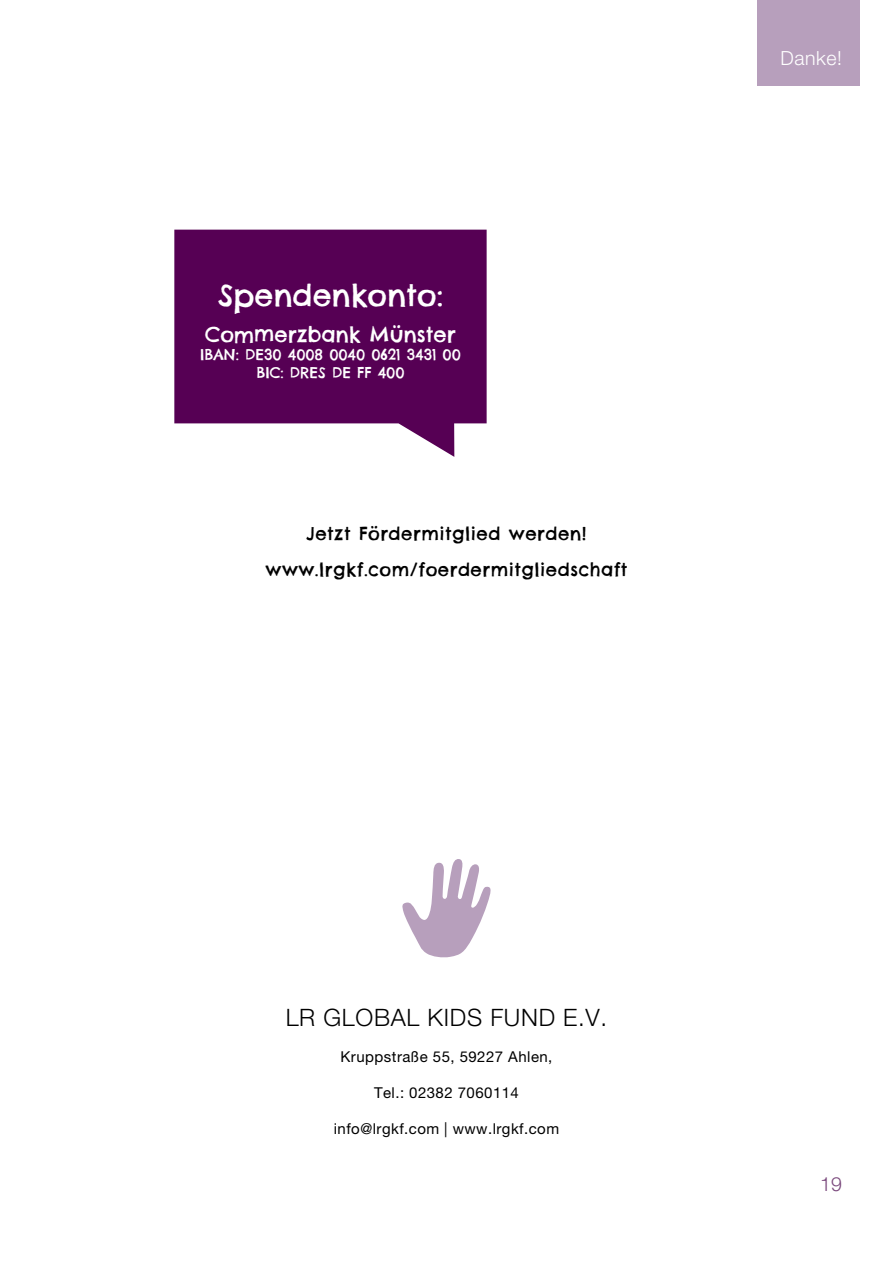
<style>
.page{position:relative;width:893px;height:1263px;background:#fff}
.page>*{position:absolute;margin:0;border:0;box-sizing:border-box;transform-origin:0 0}
.t1{font:30px "Chelsea Market Pro";color:#fff}
.t2{font:300 24px "Helvetica Neue LT Pro";letter-spacing:.03em;color:#000}
.t3{font:21px "Chelsea Market Pro";color:#fff}
.t4{font:300 19.5px "Helvetica Neue LT Pro";letter-spacing:.03em;color:#fff}
.t5{font:300 19.5px "Helvetica Neue LT Pro";color:#79477b}
.t6{font:18px/36px "Chelsea Market Pro";letter-spacing:.03em;color:#000;text-align:center}
.t7{font:15px "Helvetica Neue LT Pro";letter-spacing:.03em;color:#000}
.t8{font:15px/18px "Chelsea Market Pro";color:#fff}
</style>
<div class="page">
<svg style="left:174px;top:230px;width:313px;height:227px;background:#6d226b"></svg>
<svg style="left:402px;top:859px;width:89px;height:99px"></svg>
<div style="left:757px;top:0;width:102px;height:85px;background:#b79fbc"></div>
<h1 class="t1" style="left:218px;top:276px;width:226px">Spendenkonto:</h1>
<h3 class="t3" style="left:205px;top:321px;width:252px">Commerzbank Münster</h3>
<p class="t8" style="left:256px;top:346px;width:206px;text-indent:-56px">IBAN: DE30 4008 0040 0621 3431 00<br>BIC: DRES</p>
<p class="t8" style="left:332px;top:364px;width:74px">DE FF 400</p>
<p class="t6" style="left:265px;top:516px;width:363px">Jetzt Fördermitglied werden! www.lrgkf.com/foerdermitgliedschaft</p>
<h3 class="t4" style="left:780px;top:46px;width:63px">DANKE!</h3>
<h2 class="t2" style="left:286px;top:1003px;width:73px">LR GLOBAL</h2>
<h2 class="t2" style="left:428px;top:1003px;width:30px">KIDS</h2>
<h2 class="t2" style="left:490px;top:1003px;width:31px">FUND</h2>
<h2 class="t2" style="left:563px;top:1003px;width:45px">E.V.</h2>
<p class="t7" style="left:340px;top:1048px;width:213px">Kruppstraße 55, 59227 Ahlen,</p>
<p class="t7" style="left:374px;top:1084px;width:146px">Tel.: 02382 7060114</p>
<p class="t7" style="left:334px;top:1120px;width:227px">info@lrgkf.com | www.lrgkf.com</p>
<h3 class="t5" style="left:820px;top:1172px;width:23px">19</h3>
</div>
